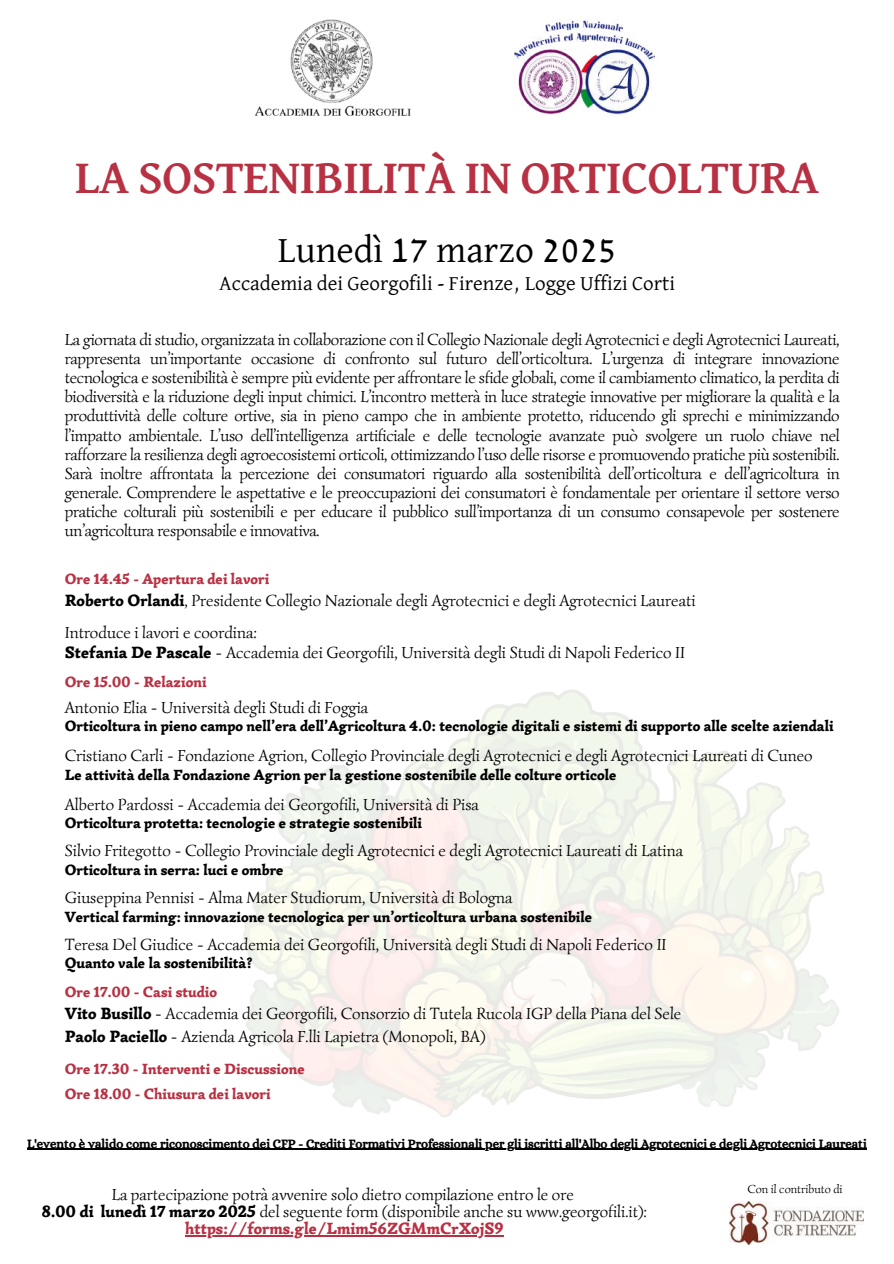
<style>
.page{position:relative;width:894px;height:1264px;background:#fff}
.page>*{position:absolute;margin:0;border:0;box-sizing:border-box;transform-origin:0 0}
.t1{font:700 48px "David Libre";letter-spacing:-.01em;color:#b83143}
.t2{font:37.5px "David Libre";color:#000}
.t3{font:21px "David Libre";color:#000}
.t4{font:16.5px/19.2px "Simonetta";color:#000}
.t5{font:900 15px "Simonetta";color:#000}
.t6{font:900 15px/25px "Simonetta";color:#b83143}
.t7{font:12.75px "CA Generated";color:#000}
.t8{font:11.85px "Simonetta";color:#000}
.s1{font-weight:900}
.s2{font-weight:900;color:#b83143}
</style>
<div class="page">
<img style="left:255px;top:19px;width:156px;height:97px">
<img style="left:513px;top:19px;width:143px;height:97px">
<img style="left:243px;top:689px;width:596px;height:428px;border-radius:112px">
<hr style="left:185px;top:1235px;width:318px;height:1px;background:#b83143">
<hr style="left:27px;top:1148px;width:839px;height:1px;background:#000">
<img style="left:729px;top:1201px;width:134px;height:43px">
<h1 class="t1" style="left:75px;top:157px;width:745px">LA SOSTENIBILITÀ IN ORTICOLTURA</h1>
<h2 class="t2" style="left:278px;top:234px;width:340px">Lunedì 17 marzo 2025</h2>
<p class="t3" style="left:219px;top:274px;width:457px">Accademia dei Georgofili - Firenze, Logge Uffizi Corti</p>
<p class="t4" style="left:65px;top:330px;width:776px;text-align:justify">La giornata di studio, organizzata in collaborazione con il Collegio Nazionale degli Agrotecnici e degli Agrotecnici Laureati, rappresenta un’importante occasione di confronto sul futuro dell’orticoltura. L’urgenza di integrare innovazione tecnologica e sostenibilità è sempre più evidente per affrontare le sfide globali, come il cambiamento climatico, la perdita di biodiversità e la riduzione degli input chimici. L’incontro metterà in luce strategie innovative per migliorare la qualità e la produttività delle colture ortive, sia in pieno campo che in ambiente protetto, riducendo gli sprechi e minimizzando l’impatto ambientale. L’uso dell’intelligenza artificiale e delle tecnologie avanzate può svolgere un ruolo chiave nel rafforzare la resilienza degli agroecosistemi orticoli, ottimizzando l’uso delle risorse e promuovendo pratiche più sostenibili.<br>Sarà inoltre affrontata la percezione dei consumatori riguardo alla sostenibilità dell’orticoltura e dell’agricoltura in generale. Comprendere le aspettative e le preoccupazioni dei consumatori è fondamentale per orientare il settore verso pratiche colturali più sostenibili e per educare il pubblico sull’importanza di un consumo consapevole per sostenere un’agricoltura responsabile e innovativa.</p>
<p class="t6" style="left:65px;top:566px;width:206px">Ore 14.45 - Apertura dei lavori</p>
<p class="t4" style="left:65px;top:585px;width:632px;line-height:31.8px"><span class="s1">Roberto Orlandi</span>, Presidente Collegio Nazionale degli Agrotecnici e degli Agrotecnici Laureati<br>Introduce i lavori e coordina:</p>
<p class="t4" style="left:65px;top:642px;width:621px"><span class="s1">Stefania De Pascale</span> - Accademia dei Georgofili, Università degli Studi di Napoli Federico II</p>
<p class="t6" style="left:65px;top:669px;width:143px">Ore 15.00 - Relazioni</p>
<p class="t4" style="left:65px;top:697px;width:305px">Antonio Elia - Università degli Studi di Foggia</p>
<p class="t5" style="left:65px;top:717px;width:770px">Orticoltura in pieno campo nell’era dell’Agricoltura 4.0: tecnologie digitali e sistemi di supporto alle scelte aziendali</p>
<p class="t4" style="left:65px;top:746px;width:749px">Cristiano Carli - Fondazione Agrion, Collegio Provinciale degli Agrotecnici e degli Agrotecnici Laureati di Cuneo</p>
<p class="t5" style="left:65px;top:765px;width:553px">Le attività della Fondazione Agrion per la gestione sostenibile delle colture orticole</p>
<p class="t4" style="left:65px;top:794px;width:415px">Alberto Pardossi - Accademia dei Georgofili, Università di Pisa</p>
<p class="t5" style="left:65px;top:813px;width:359px">Orticoltura protetta: tecnologie e strategie sostenibili</p>
<p class="t4" style="left:65px;top:841px;width:619px">Silvio Fritegotto - Collegio Provinciale degli Agrotecnici e degli Agrotecnici Laureati di Latina</p>
<p class="t5" style="left:65px;top:860px;width:220px">Orticoltura in serra: luci e ombre</p>
<p class="t4" style="left:65px;top:887px;width:449px">Giuseppina Pennisi - Alma Mater Studiorum, Università di Bologna</p>
<p class="t5" style="left:65px;top:907px;width:528px">Vertical farming: innovazione tecnologica per un’orticoltura urbana sostenibile</p>
<p class="t4" style="left:65px;top:934px;width:603px">Teresa Del Giudice - Accademia dei Georgofili, Università degli Studi di Napoli Federico II</p>
<p class="t5" style="left:65px;top:953px;width:189px">Quanto vale la sostenibilità?</p>
<p class="t6" style="left:65px;top:979px;width:154px">Ore 17.00 - Casi studio</p>
<p class="t4" style="left:65px;top:1002px;width:618px;line-height:23px"><span class="s1">Vito Busillo</span> - Accademia dei Georgofili, Consorzio di Tutela Rucola IGP della Piana del Sele<br><span class="s1">Paolo Paciello</span> - Azienda Agricola F.lli Lapietra (Monopoli, BA)</p>
<p class="t6" style="left:65px;top:1056px;width:241px">Ore 17.30 - Interventi e Discussione<br>Ore 18.00 - Chiusura dei lavori</p>
<p class="t7" style="left:27px;top:1136px;width:841px">L'evento è valido come riconoscimento dei CFP - Crediti Formativi Professionali per gli iscritti all'Albo degli Agrotecnici e degli Agrotecnici Laureati</p>
<p class="t8" style="left:747px;top:1181px;width:97px">Con il contributo di</p>
<p class="t4" style="left:42px;top:1186px;width:606px;line-height:16.8px;text-align:center">La partecipazione potrà avvenire solo dietro compilazione entro le ore<br><span class="s1">8.00 di lunedì 17 marzo 2025</span> del seguente form (disponibile anche su www.georgofili.it): <span class="s2">https://forms.gle/Lmim56ZGMmCrXojS9</span></p>
</div>
